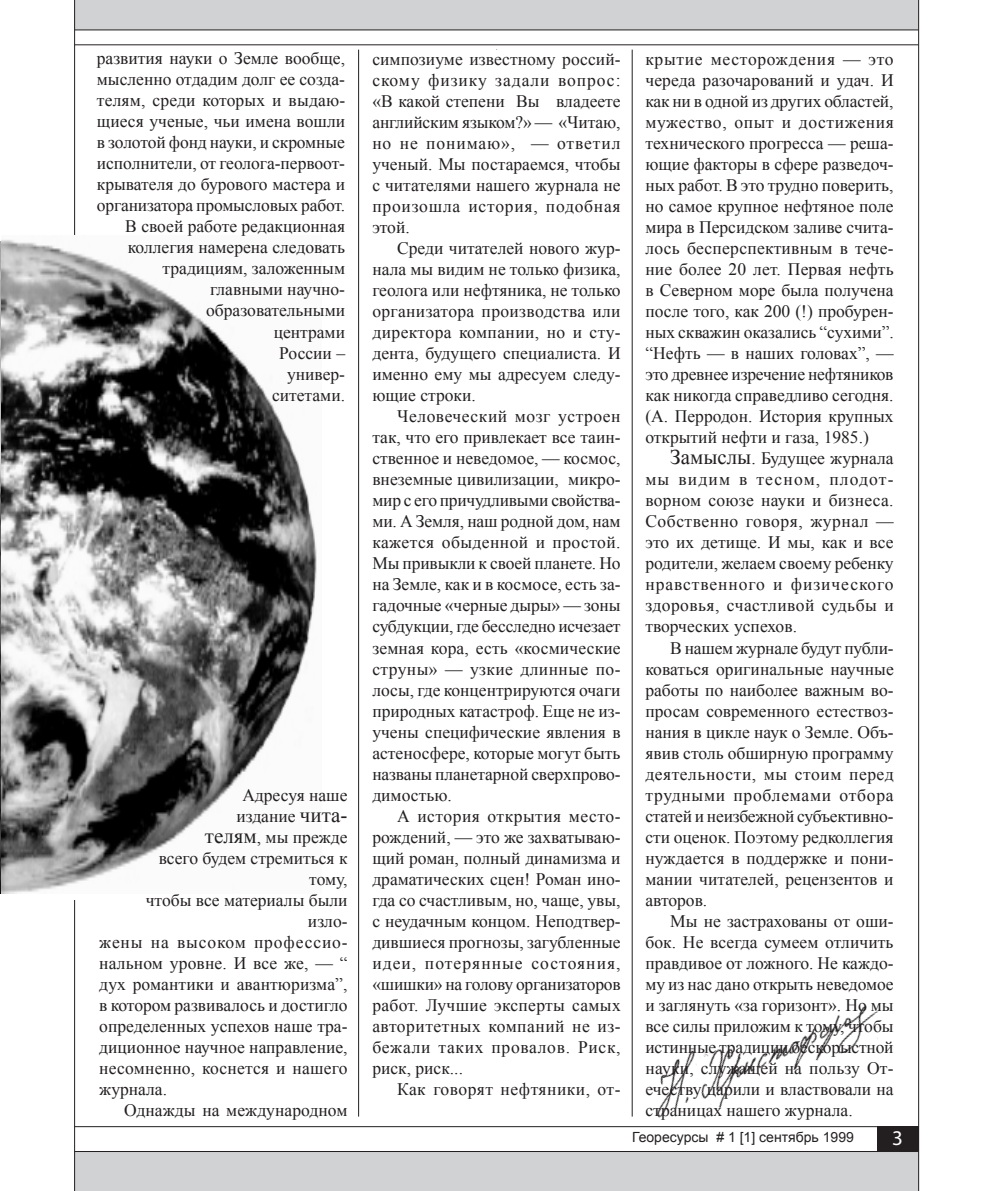
<style>
.page{position:relative;width:993px;height:1191px;background:#fff}
.page>*{position:absolute;margin:0;border:0;box-sizing:border-box;transform-origin:0 0}
.t1{font:21px "Myriad Pro";color:#fff}
.t2{font:17.5px/21px "Times New Roman";color:#231f20;text-align:justify}
.t3{font:17.5px "Times New Roman";letter-spacing:.025em;color:#231f20}
.t4{font:17.5px "Times New Roman";letter-spacing:.05em;color:#231f20}
.t5{font:14px "Arial";color:#231f20}
.s1{font-size:21px}
</style>
<div class="page">
<div style="left:74px;top:1151px;width:844px;height:40px;background:#d1d2d4"></div>
<div style="left:74px;top:0;width:844px;height:30px;background:#d1d2d4"></div>
<hr style="left:74px;top:0;width:1px;height:1191px;background:#231f20">
<hr style="left:918px;top:0;width:1px;height:1191px;background:#231f20">
<hr style="left:74px;top:30px;width:844px;height:1px;background:#231f20">
<hr style="left:74px;top:45px;width:844px;height:1px;background:#231f20">
<hr style="left:74px;top:1126px;width:844px;height:1px;background:#231f20">
<hr style="left:74px;top:1151px;width:844px;height:1px;background:#231f20">
<div style="left:876px;top:1126px;width:42px;height:25px;background:#231f20"></div>
<img style="left:2px;top:236px;width:315px;height:657px">
<img style="left:0;top:241px;width:1px;height:652px">
<img style="left:620px;top:976px;width:261px;height:167px">
<hr style="left:358px;top:50px;width:1px;height:1066px;background:#231f20">
<hr style="left:631px;top:50px;width:1px;height:1066px;background:#231f20">
<p class="t2" style="left:97px;top:48px;width:250px;text-align:right">развития науки о Земле вообще, мысленно отдадим долг ее созда&shy;телям, среди которых и выдаю&shy;щиеся ученые, чьи имена вошли в золотой фонд науки, и скромные исполнители, от геолога-первоот&shy;крывателя до бурового мастера и организатора промысловых работ.<br>В своей работе редакционная коллегия намерена следовать традициям, заложенным главными научно&shy;образовательными<br>центрами<br>России –<br>универ-<br>ситетами.</p>
<p class="t2" style="left:372px;top:49px;width:250px">симпозиуме известному россий&shy;скому физику задали вопрос: «В какой степени Вы владеете английским языком?» — «Читаю, но не понимаю», — ответил ученый. Мы постараемся, чтобы с читателями нашего журнала не произошла история, подобная этой.</p>
<p class="t2" style="left:372px;top:238px;width:250px;text-indent:25px">Среди читателей нового жур&shy;нала мы видим не только физика, геолога или нефтяника, не только организатора производства или директора компании, но и сту&shy;дента, будущего специалиста. И именно ему мы адресуем следу&shy;ющие строки.</p>
<p class="t2" style="left:372px;top:406px;width:250px;text-indent:25px">Человеческий мозг устроен так, что его привлекает все таин&shy;ственное и неведомое, — космос, внеземные цивилизации, микро&shy;мир с его причудливыми свойства&shy;ми. А Земля, наш родной дом, нам кажется обыденной и простой.<br>Мы привыкли к своей планете. Но на Земле, как и в космосе, есть за&shy;гадочные «черные дыры» — зоны субдукции, где бесследно исчезает земная кора, есть «космические струны» — узкие длинные по&shy;лосы, где концентрируются очаги природных катастроф. Еще не из&shy;учены специфические явления в астеносфере, которые могут быть названы планетарной сверхпрово&shy;димостью.</p>
<p class="t2" style="left:372px;top:805px;width:250px;text-indent:25px">А история открытия место&shy;рождений, — это же захватываю&shy;щий роман, полный динамизма и драматических сцен! Роман ино&shy;гда со счастливым, но, чаще, увы, с неудачным концом. Неподтвер&shy;дившиеся прогнозы, загубленные идеи, потерянные состояния, «шишки» на голову организаторов работ. Лучшие эксперты самых авторитетных компаний не из&shy;бежали таких провалов. Риск, риск, риск...</p>
<p class="t3" style="left:397px;top:1077px;width:225px">Как говорят нефтяники, от-</p>
<p class="t2" style="left:242px;top:784px;width:107px">Адресуя наше</p>
<p class="t2" style="left:236px;top:805px;width:113px">издание <span class="s1">чита-</span></p>
<p class="t2" style="left:205px;top:826px;width:144px"><span class="s1">телям</span>, мы прежде</p>
<p class="t2" style="left:159px;top:847px;width:190px">всего будем стремиться к</p>
<p class="t2" style="left:309px;top:868px;width:40px">тому,</p>
<p class="t2" style="left:146px;top:889px;width:203px">чтобы все материалы были</p>
<p class="t2" style="left:308px;top:910px;width:41px">изло-</p>
<p class="t4" style="left:99px;top:930px;width:250px">жены на высоком профессио-</p>
<p class="t2" style="left:99px;top:952px;width:249px">нальном уровне. И все же, — “</p>
<p class="t2" style="left:99px;top:973px;width:249px">дух романтики и авантюризма”,</p>
<p class="t2" style="left:99px;top:994px;width:250px">в котором развивалось и достигло</p>
<p class="t2" style="left:99px;top:1015px;width:250px">определенных успехов наше тра-</p>
<p class="t2" style="left:99px;top:1036px;width:250px">диционное научное направление,</p>
<p class="t2" style="left:99px;top:1057px;width:249px">несомненно, коснется и нашего</p>
<p class="t2" style="left:99px;top:1078px;width:69px">журнала.</p>
<p class="t2" style="left:124px;top:1099px;width:225px">Однажды на международном</p>
<p class="t2" style="left:645px;top:49px;width:250px">крытие месторождения — это череда разочарований и удач. И как ни в одной из других областей, мужество, опыт и достижения технического прогресса — реша&shy;ющие факторы в сфере разведоч&shy;ных работ. В это трудно поверить, но самое крупное нефтяное поле мира в Персидском заливе счита&shy;лось бесперспективным в тече&shy;ние более 20 лет. Первая нефть в Северном море была получена после того, как 200 (!) пробурен&shy;ных скважин оказались “сухими”. “Нефть — в наших головах”, — это древнее изречение нефтяников как никогда справедливо сегодня. (А. Перродон. История крупных открытий нефти и газа, 1985.)</p>
<p class="t2" style="left:645px;top:448px;width:250px;text-indent:25px"><span class="s1">Замыслы</span>. Будущее журнала мы видим в тесном, плодот&shy;ворном союзе науки и бизнеса.<br>Собственно говоря, журнал — это их детище. И мы, как и все родители, желаем своему ребенку нравственного и физического здоровья, счастливой судьбы и творческих успехов.</p>
<p class="t2" style="left:645px;top:637px;width:250px;text-indent:25px">В нашем журнале будут публи&shy;коваться оригинальные научные работы по наиболее важным во&shy;просам современного естествоз&shy;нания в цикле наук о Земле. Объ&shy;явив столь обширную программу деятельности, мы стоим перед трудными проблемами отбора статей и неизбежной субъективно&shy;сти оценок. Поэтому редколлегия нуждается в поддержке и пони&shy;мании читателей, рецензентов и авторов.</p>
<p class="t2" style="left:645px;top:910px;width:250px;text-indent:25px">Мы не застрахованы от оши&shy;бок. Не всегда сумеем отличить правдивое от ложного. Не каждо&shy;му из нас дано открыть неведомое и заглянуть «за горизонт». Но мы все силы приложим к тому, чтобы истинные традиции бескорыстной науки, служащей на пользу От&shy;ечеству царили и властвовали на страницах нашего журнала.</p>
<p class="t5" style="left:631px;top:1128px;width:223px">Георесурсы # 1 [1] сентябрь 1999</p>
<p class="t1" style="left:891px;top:1125px;width:12px">3</p>
</div>
